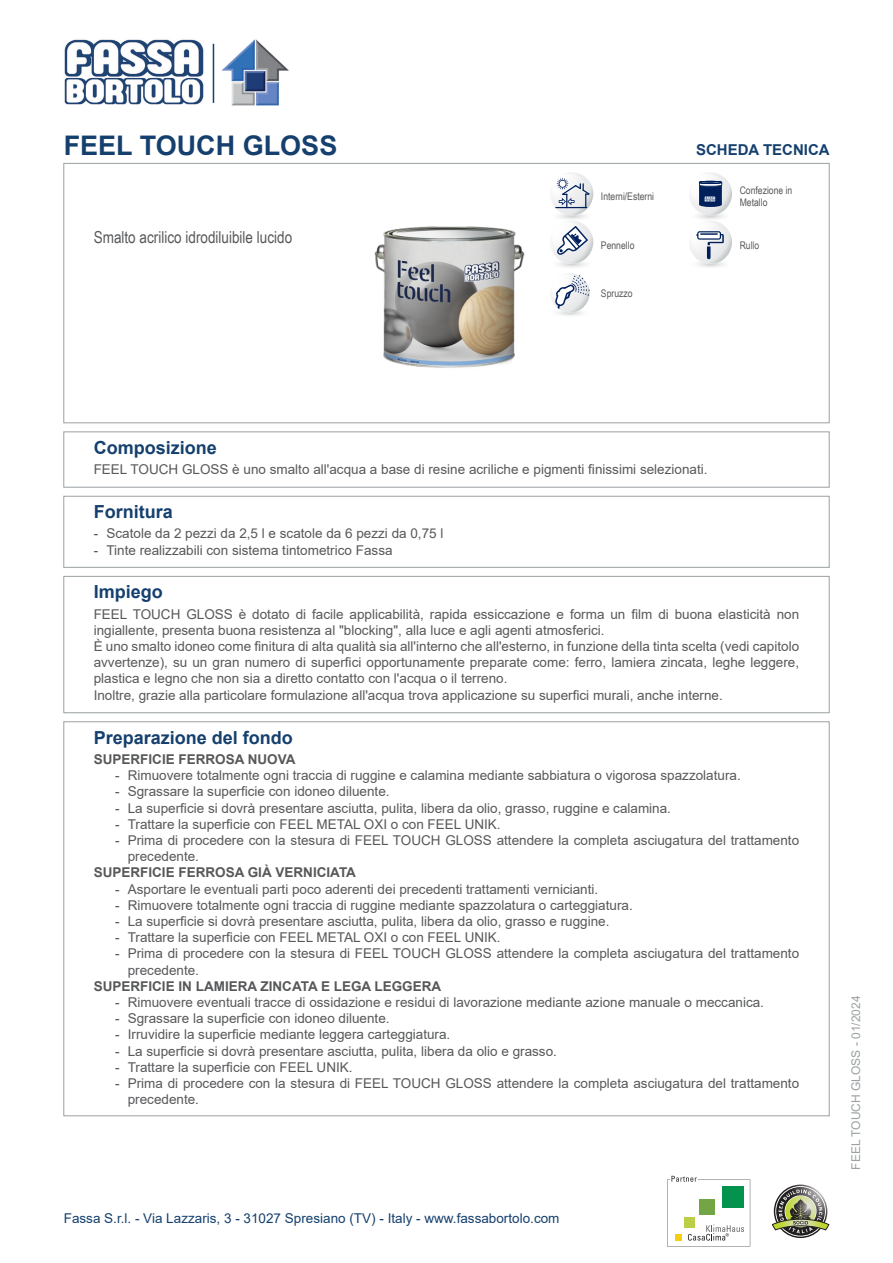
<style>
.page{position:relative;width:893px;height:1263px;background:#fff}
.page>*{position:absolute;margin:0;border:0;box-sizing:border-box;transform-origin:0 0}
.Sottotitolo{font:700 27px "Arial";color:#15406e}
.Titolo{font:700 18px "Arial";color:#15406e}
.Descrizione{font:16.5px "Arial Narrow";color:#57585a}
.Scheda_Tecnica{font:700 15px "Arial";color:#15406e}
.Impiego{font:13.5px/16.2px "Arial";color:#57585a}
.Grassetto{font:700 13.5px "Arial";color:#57585a}
.Composizione{font:13.5px "Arial";color:#57585a}
.t1{font:13.5px "Arial";color:#15406e}
.t2{font:12px "Arial";color:#9ba1a4}
.Frase{font:10.5px/12.6px "Arial Narrow";color:#57585a}
</style>
<div class="page">
<div style="left:64px;top:163px;width:765px;height:260px;border:1px solid #9ba1a4"></div>
<img style="left:374px;top:226px;width:151px;height:142px">
<svg style="left:551px;top:172px;width:42px;height:43px"></svg>
<hr style="left:555px;top:207px;width:32px;height:1px;background:#00205b">
<svg style="left:551px;top:221px;width:42px;height:43px"></svg>
<svg style="left:551px;top:273px;width:39px;height:40px"></svg>
<svg style="left:689px;top:172px;width:43px;height:43px"></svg>
<svg style="left:689px;top:221px;width:43px;height:43px"></svg>
<div style="left:64px;top:496px;width:765px;height:71px;border:1px solid #9ba1a4"></div>
<div style="left:64px;top:576px;width:765px;height:137px;border:1px solid #9ba1a4"></div>
<svg style="left:667px;top:1176px;width:83px;height:71px"></svg>
<svg style="left:772px;top:1186px;width:57px;height:50px"></svg>
<img style="left:64px;top:39px;width:140px;height:66px">
<hr style="left:213px;top:44px;width:1px;height:59px;background:#15406e">
<img style="left:221px;top:39px;width:68px;height:67px">
<p class="Sottotitolo" style="left:64px;top:126px;width:275px">FEEL TOUCH GLOSS</p>
<p class="Scheda_Tecnica" style="left:696px;top:139px;width:135px">SCHEDA TECNICA</p>
<p class="Descrizione" style="left:94px;top:225px;width:200px">Smalto acrilico idrodiluibile lucido</p>
<p class="Frase" style="left:601px;top:190px;width:55px">Interni/Esterni</p>
<p class="Frase" style="left:601px;top:238px;width:35px">Pennello</p>
<p class="Frase" style="left:601px;top:287px;width:33px">Spruzzo</p>
<p class="Frase" style="left:740px;top:183px;width:54px">Confezione in<br>Metallo</p>
<p class="Frase" style="left:740px;top:238px;width:21px">Rullo</p>
<p class="Titolo" style="left:94px;top:435px;width:125px">Composizione</p>
<p class="Composizione" style="left:94px;top:460px;width:615px">FEEL TOUCH GLOSS è uno smalto all'acqua a base di resine acriliche e pigmenti finissimi selezionati.</p>
<p class="Titolo" style="left:94px;top:499px;width:81px">Fornitura</p>
<p class="Impiego" style="left:94px;top:525px;width:351px">- Scatole da 2 pezzi da 2,5 l e scatole da 6 pezzi da 0,75 l</p>
<p class="Impiego" style="left:94px;top:542px;width:300px">- Tinte realizzabili con sistema tintometrico Fassa</p>
<p class="Titolo" style="left:94px;top:579px;width:71px">Impiego</p>
<p class="Impiego" style="left:94px;top:606px;width:707px">FEEL TOUCH GLOSS è dotato di facile applicabilità, rapida essiccazione e forma un film di buona elasticità non ingiallente, presenta buona resistenza al "blocking", alla luce e agli agenti atmosferici.</p>
<p class="Impiego" style="left:94px;top:638px;width:707px;text-align:justify">È uno smalto idoneo come finitura di alta qualità sia all'interno che all'esterno, in funzione della tinta scelta (vedi capitolo avvertenze), su un gran numero di superfici opportunamente preparate come: ferro, lamiera zincata, leghe leggere, plastica e legno che non sia a diretto contatto con l'acqua o il terreno.</p>
<p class="Impiego" style="left:94px;top:687px;width:631px">Inoltre, grazie alla particolare formulazione all'acqua trova applicazione su superfici murali, anche interne.</p>
<p class="Titolo" style="left:94px;top:724px;width:201px">Preparazione del fondo</p>
<p class="Grassetto" style="left:94px;top:750px;width:203px">SUPERFICIE FERROSA NUOVA</p>
<p class="Impiego" style="left:115px;top:767px;width:627px">- Rimuovere totalmente ogni traccia di ruggine e calamina mediante sabbiatura o vigorosa spazzolatura.</p>
<p class="Impiego" style="left:115px;top:783px;width:276px">- Sgrassare la superficie con idoneo diluente.</p>
<p class="Impiego" style="left:115px;top:800px;width:557px">- La superficie si dovrà presentare asciutta, pulita, libera da olio, grasso, ruggine e calamina.</p>
<p class="Impiego" style="left:115px;top:816px;width:387px">- Trattare la superficie con FEEL METAL OXI o con FEEL UNIK.</p>
<p class="Impiego" style="left:128px;top:832px;width:673px;text-indent:-13px">- Prima di procedere con la stesura di FEEL TOUCH GLOSS attendere la completa asciugatura del trattamento precedente.</p>
<p class="Grassetto" style="left:94px;top:863px;width:264px">SUPERFICIE FERROSA GIÀ VERNICIATA</p>
<p class="Impiego" style="left:115px;top:881px;width:485px">- Asportare le eventuali parti poco aderenti dei precedenti trattamenti vernicianti.</p>
<p class="Impiego" style="left:115px;top:897px;width:519px">- Rimuovere totalmente ogni traccia di ruggine mediante spazzolatura o carteggiatura.</p>
<p class="Impiego" style="left:115px;top:913px;width:496px">- La superficie si dovrà presentare asciutta, pulita, libera da olio, grasso e ruggine.</p>
<p class="Impiego" style="left:115px;top:929px;width:387px">- Trattare la superficie con FEEL METAL OXI o con FEEL UNIK.</p>
<p class="Impiego" style="left:128px;top:945px;width:673px;text-indent:-13px">- Prima di procedere con la stesura di FEEL TOUCH GLOSS attendere la completa asciugatura del trattamento precedente.</p>
<p class="Grassetto" style="left:94px;top:976px;width:349px">SUPERFICIE IN LAMIERA ZINCATA E LEGA LEGGERA</p>
<p class="Impiego" style="left:115px;top:994px;width:651px">- Rimuovere eventuali tracce di ossidazione e residui di lavorazione mediante azione manuale o meccanica.</p>
<p class="Impiego" style="left:115px;top:1010px;width:276px">- Sgrassare la superficie con idoneo diluente.</p>
<p class="Impiego" style="left:115px;top:1026px;width:337px">- Irruvidire la superficie mediante leggera carteggiatura.</p>
<p class="Impiego" style="left:115px;top:1043px;width:443px">- La superficie si dovrà presentare asciutta, pulita, libera da olio e grasso.</p>
<p class="Impiego" style="left:115px;top:1059px;width:239px">- Trattare la superficie con FEEL UNIK.</p>
<p class="Impiego" style="left:128px;top:1075px;width:673px;text-indent:-13px">- Prima di procedere con la stesura di FEEL TOUCH GLOSS attendere la completa asciugatura del trattamento precedente.</p>
<p class="t1" style="left:64px;top:1208px;width:497px">Fassa S.r.l. - Via Lazzaris, 3 - 31027 Spresiano (TV) - Italy - www.fassabortolo.com</p>
<p class="t2" style="left:848px;top:1170px;width:176px;rotate:-90deg">FEEL TOUCH GLOSS - 01/2024</p>
</div>
